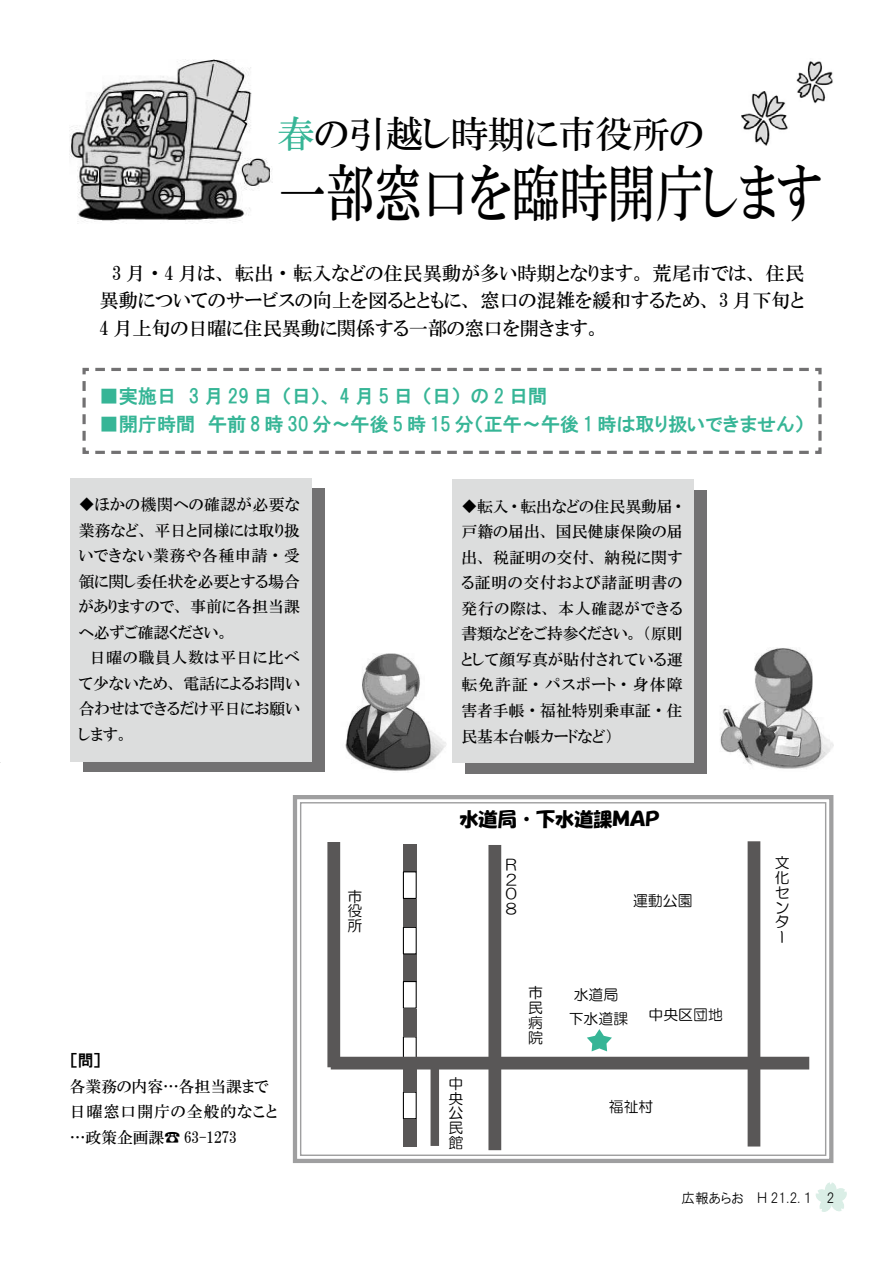
<style>
.page{position:relative;width:893px;height:1263px;background:#fff}
.page>*{position:absolute;margin:0;border:0;box-sizing:border-box;transform-origin:0 0}
.t1{font:62.25px "HGP Mincho B";color:#000;scale:.77 1}
.t2{font:37.2px "HGP Mincho B";color:#000}
.t3{font:19.2px/27.6px "HGP Mincho B";color:#000;text-align:justify}
.t4{font:19.2px "HGP Gothic E";color:#36b596}
.t5{font:19.2px "HGP Soei Kakupoptai";color:#000}
.t6{font:15.75px/25.5px "HGP Mincho B";letter-spacing:.015em;color:#000}
.t7{font:15.75px "HGP Gothic E";color:#000}
.t8{font:14.85px/14.9px "HG Maru Gothic MPRO";color:#000;text-align:justify}
.t9{font:13.8px "HGP Gothic M";color:#000}
.s1{color:#36b596}
.s2{font-family:"Koz Min Pro"}
</style>
<div class="page">
<svg style="left:815px;top:1182px;width:32px;height:30px"></svg>
<svg style="left:292px;top:795px;width:542px;height:368px"></svg>
<svg style="left:82px;top:367px;width:740px;height:87px"></svg>
<img style="left:70px;top:60px;width:203px;height:162px">
<img style="left:796px;top:61px;width:37px;height:43px">
<img style="left:742px;top:91px;width:46px;height:54px">
<img style="left:720px;top:648px;width:113px;height:121px">
<div style="left:83px;top:488px;width:242px;height:284px;background:#727172"></div>
<div style="left:70px;top:478px;width:242px;height:284px;background:#dcdddd"></div>
<div style="left:465px;top:490px;width:242px;height:284px;background:#727172"></div>
<div style="left:452px;top:479px;width:242px;height:284px;background:#dcdddd"></div>
<img style="left:345px;top:653px;width:101px;height:118px">
<div style="left:403px;top:844px;width:14px;height:27px;background:#595757"></div>
<div style="left:403px;top:954px;width:14px;height:28px;background:#595757"></div>
<div style="left:403px;top:927px;width:14px;height:27px;border:1px solid #000"></div>
<div style="left:403px;top:899px;width:14px;height:28px;background:#595757"></div>
<div style="left:403px;top:871px;width:14px;height:28px;border:1px solid #000"></div>
<div style="left:403px;top:981px;width:14px;height:28px;border:1px solid #000"></div>
<div style="left:403px;top:1091px;width:14px;height:28px;border:1px solid #000"></div>
<div style="left:403px;top:1064px;width:14px;height:28px;background:#595757"></div>
<div style="left:403px;top:1036px;width:14px;height:28px;border:1px solid #000"></div>
<div style="left:403px;top:1009px;width:14px;height:27px;background:#595757"></div>
<div style="left:403px;top:1119px;width:13px;height:28px;background:#595757"></div>
<div style="left:488px;top:845px;width:13px;height:305px;background:#595757"></div>
<div style="left:748px;top:841px;width:12px;height:305px;background:#595757"></div>
<div style="left:331px;top:1057px;width:478px;height:12px;background:#595757"></div>
<div style="left:327px;top:842px;width:13px;height:225px;background:#595757"></div>
<div style="left:431px;top:1061px;width:8px;height:85px;background:#595757"></div>
<svg style="left:587px;top:1029px;width:25px;height:22px"></svg>
<h2 class="t2" style="left:277px;top:115px;width:428px"><span class="s1">春</span>の引越し時期に市役所の</h2>
<h1 class="t1" style="left:279px;top:161px;width:708px">一部窓口を臨時開庁します</h1>
<p class="t3" style="left:99px;top:259px;width:706px">　3 月・ 4 月は、転出・転入などの住民異動が多い時期となります。荒尾市では、住民異動についてのサービスの向上を図るとともに、窓口の混雑を緩和するため、 3 月下旬と4 月上旬の日曜に住民異動に関係する一部の窓口を開きます。</p>
<p class="t4" style="left:100px;top:387px;width:175px">■実施日　3 月 29 日</p>
<p class="t4" style="left:100px;top:414px;width:706px">■開庁時間　午前 8 時 30 分～午後 5 時 15 分（正午～午後 1 時は取り扱いできません(</p>
<p class="t4" style="left:282px;top:387px;width:132px">日（ ）、4月5日</p>
<p class="t4" style="left:423px;top:387px;width:40px">日（ ）</p>
<p class="t4" style="left:470px;top:387px;width:78px">の2 日間</p>
<p class="t6" style="left:79px;top:491px;width:223px">◆ほかの機関への確認が必要な業務など、平日と同様には取り扱いできない業務や各種申請・受領に関し委任状を必要とする場合がありますので、事前に各担当課へ必ずご確認ください。<br>　日曜の職員人数は平日に比べて少ないため、電話によるお問い合わせはできるだけ平日にお願いします。</p>
<p class="t6" style="left:461px;top:493px;width:223px;text-align:justify">◆転入・転出などの住民異動届・戸籍の届出、国民健康保険の届出、税証明の交付、納税に関する証明の交付および諸証明書の発行の際は、本人確認ができる書類などをご持参ください。（原則として顔写真が貼付されている運転免許証・パスポート・身体障害者手帳・福祉特別乗車証・住民基本台帳カードなど(</p>
<p class="t7" style="left:70px;top:1052px;width:33px">問［ [</p>
<p class="t6" style="left:70px;top:1073px;width:209px">各業務の内容…各担当課まで日曜窓口開庁の全般的なこと…政策企画課<span class="s2">☎</span> 63-1273</p>
<p class="t8" style="left:347px;top:889px;width:16px">市役所</p>
<p class="t5" style="left:459px;top:809px;width:202px">水道局・下水道課ＭＡＰ</p>
<p class="t8" style="left:504px;top:857px;width:14px">Ｒ</p>
<p class="t8" style="left:504px;top:872px;width:14px">２<br>０<br>８</p>
<p class="t8" style="left:633px;top:893px;width:61px">運動公園</p>
<p class="t8" style="left:775px;top:855px;width:16px">文化センター</p>
<p class="t8" style="left:448px;top:1076px;width:16px">中央公民館</p>
<p class="t8" style="left:528px;top:985px;width:16px">市民病院</p>
<p class="t8" style="left:569px;top:982px;width:61px;line-height:24.2px;text-align:center">水道局下水道課</p>
<p class="t8" style="left:648px;top:1007px;width:76px">中央区団地</p>
<p class="t8" style="left:609px;top:1099px;width:46px">福祉村</p>
<p class="t9" style="left:654px;top:1191px;width:91px">　　　広報あらお</p>
<p class="t9" style="left:758px;top:1191px;width:57px">Ｈ 21 .2. １</p>
</div>
